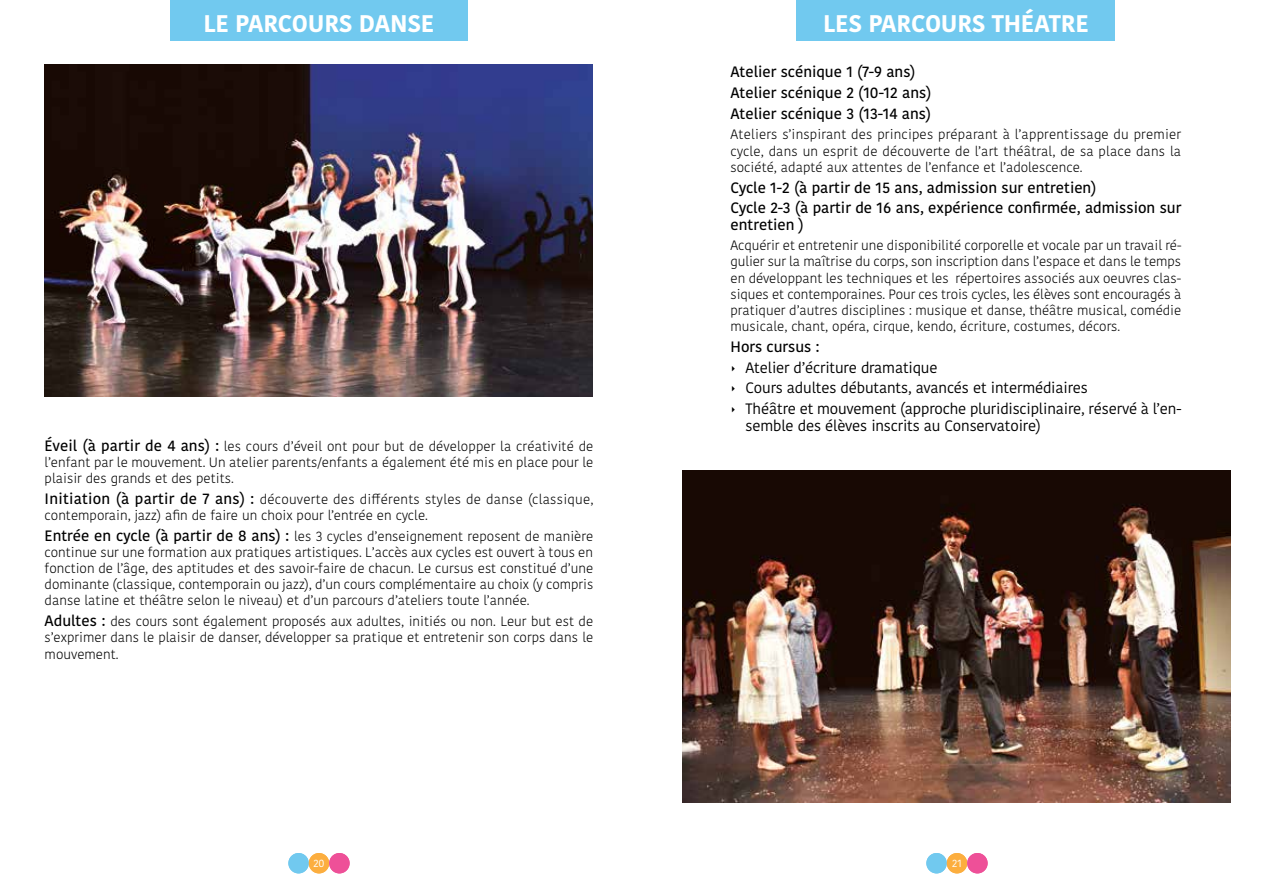
<style>
.page{position:relative;width:1276px;height:893px;background:#fff}
.page>*{position:absolute;margin:0;border:0;box-sizing:border-box;transform-origin:0 0}
.t1{font:700 24px "Kohinoor Bangla";letter-spacing:-.01em;color:#fff}
.t2{font:500 15px/20.7px "Kohinoor Bangla";color:#000}
.t3{font:15px/20.7px "Kohinoor Bangla";letter-spacing:-.01em;color:#000}
.t4{font:300 13.5px/16.2px "Kohinoor Bangla";color:#000;text-align:justify}
.t5{font:10.5px "Kohinoor Bangla";color:#fff}
.s1{font-weight:500;font-size:15px}
</style>
<div class="page">
<div style="left:170px;top:0;width:298px;height:40px;background:#71c9ef"></div>
<img style="left:45px;top:65px;width:547px;height:331px">
<div style="left:796px;top:0;width:319px;height:40px;background:#71c9ef"></div>
<img style="left:682px;top:471px;width:548px;height:332px">
<div style="left:288px;top:853px;width:21px;height:20px;background:#71c9ef;border-radius:50%"></div>
<div style="left:309px;top:853px;width:20px;height:20px;background:#fcae3f;border-radius:50%"></div>
<div style="left:329px;top:853px;width:21px;height:20px;background:#ee5098;border-radius:50%"></div>
<div style="left:926px;top:853px;width:20px;height:20px;background:#71c9ef;border-radius:50%"></div>
<div style="left:946px;top:853px;width:21px;height:20px;background:#fcae3f;border-radius:50%"></div>
<div style="left:967px;top:853px;width:20px;height:20px;background:#ee5098;border-radius:50%"></div>
<h1 class="t1" style="left:203px;top:2px;width:232px">LE PARCOURS DANSE</h1>
<p class="t4" style="left:45px;top:438px;width:550px"><span class="s1">Éveil (à partir de 4 ans) :</span> les cours d’éveil ont pour but de développer la créativité de l’enfant par le mouvement. Un atelier parents/enfants a également été mis en place pour le plaisir des grands et des petits.</p>
<p class="t4" style="left:45px;top:491px;width:550px"><span class="s1">Initiation (à partir de 7 ans) :</span> découverte des différents styles de danse (classique, contemporain, jazz) afin de faire un choix pour l’entrée en cycle.</p>
<p class="t4" style="left:45px;top:528px;width:550px"><span class="s1">Entrée en cycle (à partir de 8 ans) :</span> les 3 cycles d’enseignement reposent de manière continue sur une formation aux pratiques artistiques. L’accès aux cycles est ouvert à tous en fonction de l’âge, des aptitudes et des savoir-faire de chacun. Le cursus est constitué d’une dominante (classique, contemporain ou jazz), d’un cours complémentaire au choix (y compris danse latine et théâtre selon le niveau) et d’un parcours d’ateliers toute l’année.</p>
<p class="t4" style="left:45px;top:613px;width:550px"><span class="s1">Adultes :</span> des cours sont également proposés aux adultes, initiés ou non. Leur but est de s’exprimer dans le plaisir de danser, développer sa pratique et entretenir son corps dans le mouvement.</p>
<h1 class="t1" style="left:823px;top:2px;width:267px">LES PARCOURS THÉATRE</h1>
<p class="t2" style="left:730px;top:61px;width:202px">Atelier scénique 1 (7-9 ans)<br>Atelier scénique 2 (10-12 ans)<br>Atelier scénique 3 (13-14 ans)</p>
<p class="t4" style="left:730px;top:126px;width:452px">Ateliers s’inspirant des principes préparant à l’apprentissage du premier cycle, dans un esprit de découverte de l’art théâtral, de sa place dans la société, adapté aux attentes de l’enfance et l’adolescence.</p>
<p class="t2" style="left:730px;top:176px;width:452px">Cycle 1-2 (à partir de 15 ans, admission sur entretien)<br>Cycle 2-3 (à partir de 16 ans, expérience confirmée, admission sur</p>
<p class="t2" style="left:730px;top:214px;width:75px">entretien )</p>
<p class="t4" style="left:730px;top:237px;width:452px">Acquérir et entretenir une disponibilité corporelle et vocale par un travail ré&shy;gulier sur la maîtrise du corps, son inscription dans l’espace et dans le temps en développant les techniques et les répertoires associés aux oeuvres clas&shy;siques et contemporaines. Pour ces trois cycles, les élèves sont encouragés à pratiquer d’autres disciplines : musique et danse, théâtre musical, comédie musicale, chant, opéra, cirque, kendo, écriture, costumes, décors.</p>
<p class="t2" style="left:730px;top:336px;width:90px">Hors cursus :</p>
<p class="t3" style="left:745px;top:357px;width:437px">Atelier d’écriture dramatique<br>Cours adultes débutants, avancés et intermédiaires<br>Théâtre et mouvement (approche pluridisciplinaire, réservé à l’en-</p>
<p class="t3" style="left:745px;top:415px;width:297px">semble des élèves inscrits au Conservatoire)</p>
<p class="t5" style="left:313px;top:855px;width:13px">20</p>
<p class="t5" style="left:952px;top:855px;width:11px">21</p>
<p class="t5" style="left:318px;top:855px;width:7px">2</p>
<p class="t5" style="left:957px;top:855px;width:7px">3</p>
</div>
